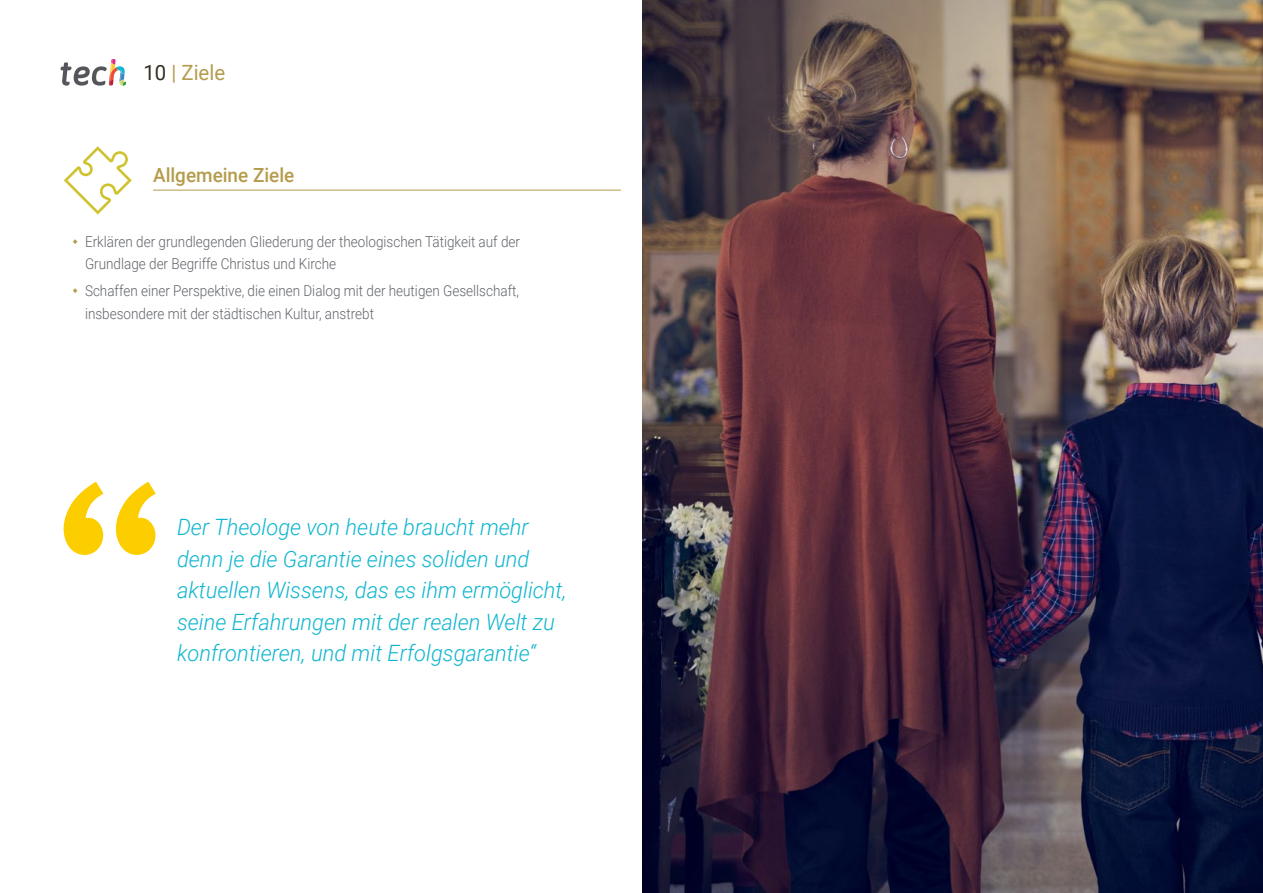
<style>
.page{position:relative;width:1263px;height:893px;background:#fff}
.page>*{position:absolute;margin:0;border:0;box-sizing:border-box;transform-origin:0 0}
.t1{font:italic 300 22.5px/31.5px "Roboto";color:#0fb6cf}
.t2{font:21px "Roboto";color:#b49c4b}
.t3{font:500 19.5px "Roboto";color:#b49c4b}
.t4{font:300 15px/22.5px "Roboto";color:#61646a;scale:.9 1}
.s1{color:#312e20}
</style>
<div class="page">
<hr style="left:153px;top:190px;width:468px;height:1px;background:#b49c4b">
<svg style="left:64px;top:146px;width:68px;height:69px"></svg>
<img style="left:642px;top:0;width:621px;height:893px">
<svg style="left:61px;top:59px;width:65px;height:27px"></svg>
<svg style="left:64px;top:482px;width:92px;height:73px"></svg>
<h2 class="t2" style="left:144px;top:57px;width:83px"><span class="s1">10</span> | Ziele</h2>
<h3 class="t3" style="left:153px;top:161px;width:143px">Allgemeine Ziele</h3>
<p class="t4" style="left:85px;top:230px;width:485px">Erklären der grundlegenden Gliederung der theologischen Tätigkeit auf der<br>Grundlage der Begriffe Christus und Kirche</p>
<p class="t4" style="left:85px;top:279px;width:484px">Schaffen einer Perspektive, die einen Dialog mit der heutigen Gesellschaft, insbesondere mit der städtischen Kultur, anstrebt</p>
<h1 class="t1" style="left:177px;top:511px;width:391px">Der Theologe von heute braucht mehr denn je die Garantie eines soliden und aktuellen Wissens, das es ihm ermöglicht, seine Erfahrungen mit der realen Welt zu konfrontieren, und mit Erfolgsgarantie“</h1>
</div>
